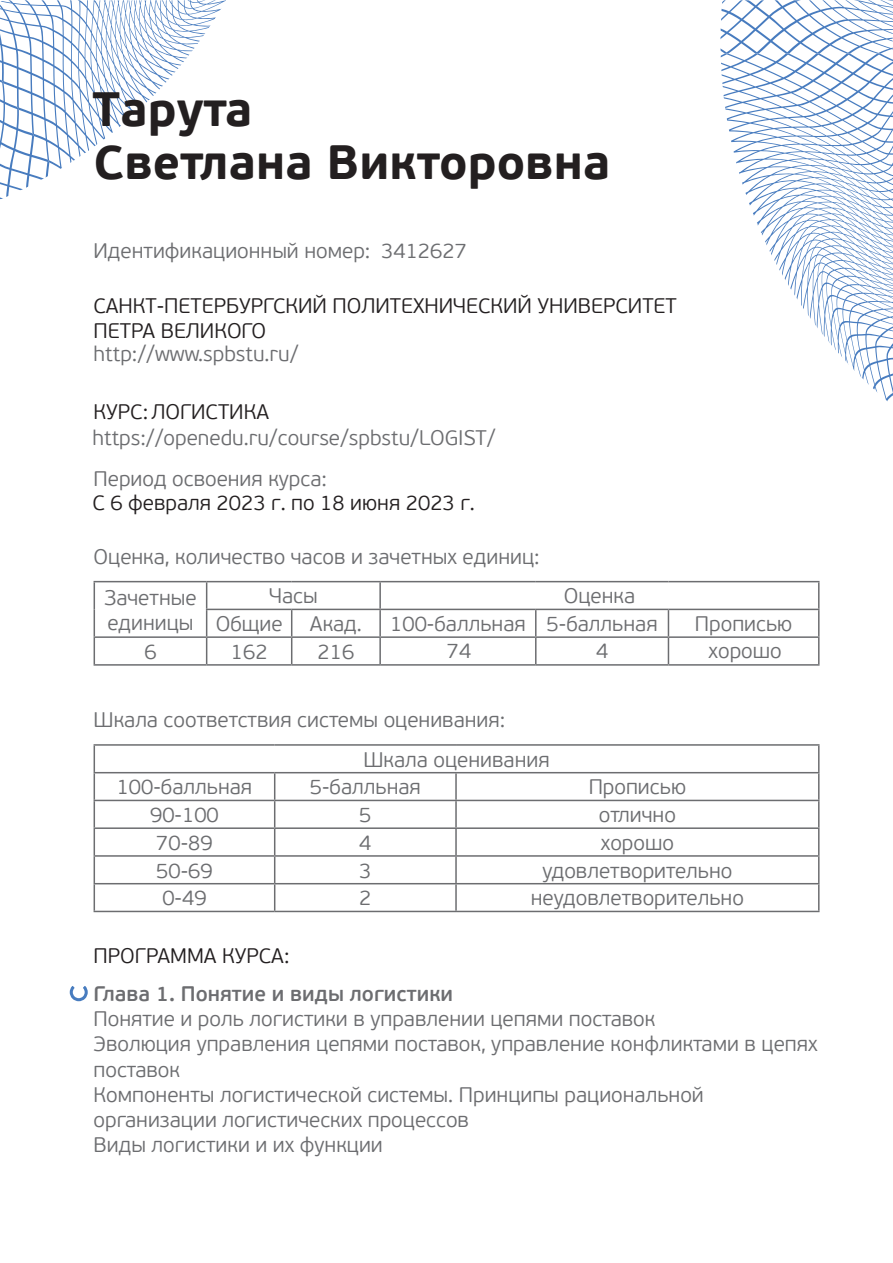
<style>
.page{position:relative;width:893px;height:1263px;background:#fff}
.page>*{position:absolute;margin:0;border:0;box-sizing:border-box;transform-origin:0 0}
.t1{font:700 48px "PF Beau Sans Pro";color:#231f20}
.t2{font:300 21px/25.2px "PF Beau Sans Pro";color:#6c6d70}
.t3{font:300 21px/25.3px "PF Beau Sans Pro";color:#231f20}
.t4{font:600 21px "PF Beau Sans Pro";color:#6c6d70}
</style>
<div class="page">
<svg style="left:720px;top:0;width:173px;height:54px"></svg>
<svg style="left:720px;top:54px;width:173px;height:348px"></svg>
<svg style="left:0;top:0;width:226px;height:199px"></svg>
<svg style="left:70px;top:986px;width:18px;height:15px"></svg>
<hr style="left:94px;top:581px;width:113px;height:1px;background:#6c6d70">
<hr style="left:207px;top:581px;width:85px;height:1px;background:#6c6d70">
<hr style="left:292px;top:581px;width:88px;height:1px;background:#6c6d70">
<hr style="left:380px;top:581px;width:156px;height:1px;background:#6c6d70">
<hr style="left:379px;top:582px;width:2px;height:27px;background:#6c6d70">
<hr style="left:536px;top:581px;width:132px;height:1px;background:#6c6d70">
<hr style="left:668px;top:581px;width:151px;height:1px;background:#6c6d70">
<hr style="left:206px;top:609px;width:86px;height:1px;background:#6c6d70">
<hr style="left:292px;top:609px;width:88px;height:1px;background:#6c6d70">
<hr style="left:380px;top:609px;width:156px;height:1px;background:#6c6d70">
<hr style="left:379px;top:610px;width:2px;height:26px;background:#6c6d70">
<hr style="left:536px;top:609px;width:132px;height:1px;background:#6c6d70">
<hr style="left:668px;top:609px;width:151px;height:1px;background:#6c6d70">
<hr style="left:94px;top:636px;width:113px;height:2px;background:#6c6d70">
<svg style="left:94px;top:582px;width:1px;height:82px"></svg>
<hr style="left:207px;top:636px;width:85px;height:2px;background:#6c6d70">
<svg style="left:206px;top:582px;width:1px;height:82px"></svg>
<hr style="left:292px;top:636px;width:88px;height:2px;background:#6c6d70">
<svg style="left:291px;top:610px;width:1px;height:54px"></svg>
<hr style="left:380px;top:636px;width:156px;height:2px;background:#6c6d70">
<hr style="left:379px;top:638px;width:2px;height:26px;background:#6c6d70">
<hr style="left:536px;top:636px;width:132px;height:2px;background:#6c6d70">
<svg style="left:535px;top:610px;width:1px;height:54px"></svg>
<hr style="left:668px;top:636px;width:151px;height:2px;background:#6c6d70">
<svg style="left:668px;top:610px;width:1px;height:54px"></svg>
<svg style="left:818px;top:582px;width:1px;height:82px"></svg>
<hr style="left:94px;top:664px;width:113px;height:2px;background:#6c6d70">
<hr style="left:207px;top:664px;width:85px;height:2px;background:#6c6d70">
<hr style="left:292px;top:664px;width:88px;height:2px;background:#6c6d70">
<hr style="left:380px;top:664px;width:156px;height:2px;background:#6c6d70">
<hr style="left:536px;top:664px;width:132px;height:2px;background:#6c6d70">
<hr style="left:668px;top:664px;width:151px;height:2px;background:#6c6d70">
<hr style="left:94px;top:744px;width:181px;height:2px;background:#6c6d70">
<hr style="left:275px;top:744px;width:181px;height:2px;background:#6c6d70">
<hr style="left:456px;top:744px;width:363px;height:2px;background:#6c6d70">
<hr style="left:94px;top:772px;width:181px;height:1px;background:#6c6d70">
<hr style="left:275px;top:772px;width:181px;height:1px;background:#6c6d70">
<hr style="left:456px;top:772px;width:363px;height:1px;background:#6c6d70">
<hr style="left:455px;top:773px;width:2px;height:27px;background:#6c6d70">
<hr style="left:94px;top:800px;width:181px;height:1px;background:#6c6d70">
<hr style="left:275px;top:800px;width:181px;height:1px;background:#6c6d70">
<hr style="left:456px;top:800px;width:363px;height:1px;background:#6c6d70">
<hr style="left:455px;top:801px;width:2px;height:26px;background:#6c6d70">
<hr style="left:94px;top:827px;width:181px;height:2px;background:#6c6d70">
<hr style="left:275px;top:827px;width:181px;height:2px;background:#6c6d70">
<hr style="left:456px;top:827px;width:363px;height:2px;background:#6c6d70">
<hr style="left:455px;top:829px;width:2px;height:26px;background:#6c6d70">
<hr style="left:94px;top:855px;width:181px;height:2px;background:#6c6d70">
<hr style="left:275px;top:855px;width:181px;height:2px;background:#6c6d70">
<hr style="left:456px;top:855px;width:363px;height:2px;background:#6c6d70">
<hr style="left:455px;top:857px;width:2px;height:26px;background:#6c6d70">
<hr style="left:94px;top:883px;width:181px;height:1px;background:#6c6d70">
<svg style="left:94px;top:746px;width:1px;height:165px"></svg>
<hr style="left:275px;top:883px;width:181px;height:1px;background:#6c6d70">
<svg style="left:274px;top:773px;width:1px;height:138px"></svg>
<hr style="left:456px;top:883px;width:363px;height:1px;background:#6c6d70">
<hr style="left:455px;top:884px;width:2px;height:27px;background:#6c6d70">
<svg style="left:818px;top:746px;width:1px;height:165px"></svg>
<hr style="left:94px;top:911px;width:181px;height:1px;background:#6c6d70">
<hr style="left:275px;top:911px;width:181px;height:1px;background:#6c6d70">
<hr style="left:456px;top:911px;width:363px;height:1px;background:#6c6d70">
<h1 class="t1" style="left:92px;top:79px;width:161px">Тарута</h1>
<h1 class="t1" style="left:94px;top:133px;width:518px">Светлана Викторовна</h1>
<p class="t2" style="left:94px;top:238px;width:278px">Идентификационный номер:</p>
<p class="t3" style="left:94px;top:293px;width:585px">САНКТ-ПЕТЕРБУРГСКИЙ ПОЛИТЕХНИЧЕСКИЙ УНИВЕРСИТЕТ<br>ПЕТРА ВЕЛИКОГО</p>
<p class="t2" style="left:94px;top:342px;width:206px">http://www.spbstu.ru/</p>
<p class="t3" style="left:94px;top:399px;width:177px">КУРС:ЛОГИСТИКА</p>
<p class="t2" style="left:381px;top:238px;width:87px">3412627</p>
<p class="t2" style="left:92px;top:426px;width:405px">https://openedu.ru/course/spbstu/LOGIST/</p>
<p class="t2" style="left:94px;top:466px;width:235px">Период освоения курса:</p>
<p class="t3" style="left:92px;top:490px;width:384px">С 6 февраля 2023 г. по 18 июня 2023 г.</p>
<p class="t2" style="left:94px;top:545px;width:448px">Оценка, количество часов и зачетных единиц:</p>
<p class="t2" style="left:104px;top:585px;width:94px">Зачетные единицы</p>
<p class="t2" style="left:269px;top:584px;width:50px">Часы</p>
<p class="t2" style="left:564px;top:584px;width:73px">Оценка</p>
<p class="t2" style="left:216px;top:612px;width:69px">Общие</p>
<p class="t2" style="left:310px;top:612px;width:53px">Акад.</p>
<p class="t2" style="left:390px;top:612px;width:269px">100-балльная 5-балльная</p>
<p class="t2" style="left:695px;top:612px;width:99px">Прописью</p>
<p class="t2" style="left:144px;top:639px;width:14px">6</p>
<p class="t2" style="left:231px;top:639px;width:38px">162</p>
<p class="t2" style="left:318px;top:639px;width:38px">216</p>
<p class="t2" style="left:447px;top:639px;width:26px">74</p>
<p class="t2" style="left:596px;top:639px;width:14px">4</p>
<p class="t2" style="left:709px;top:639px;width:75px">хорошо</p>
<p class="t2" style="left:94px;top:707px;width:413px">Шкала соответствия системы оценивания:</p>
<p class="t2" style="left:363px;top:747px;width:188px">Шкала оценивания</p>
<p class="t2" style="left:117px;top:775px;width:137px">100-балльная</p>
<p class="t2" style="left:310px;top:775px;width:113px">5-балльная</p>
<p class="t2" style="left:589px;top:775px;width:99px">Прописью</p>
<p class="t2" style="left:150px;top:803px;width:70px">90-100</p>
<p class="t2" style="left:359px;top:803px;width:14px">5</p>
<p class="t2" style="left:599px;top:803px;width:79px">отлично</p>
<p class="t2" style="left:156px;top:830px;width:58px">70-89</p>
<p class="t2" style="left:359px;top:830px;width:14px">4</p>
<p class="t2" style="left:601px;top:830px;width:75px">хорошо</p>
<p class="t2" style="left:156px;top:858px;width:58px">50-69</p>
<p class="t2" style="left:359px;top:858px;width:14px">3</p>
<p class="t2" style="left:542px;top:858px;width:192px">удовлетворительно</p>
<p class="t2" style="left:162px;top:886px;width:46px">0-49</p>
<p class="t2" style="left:359px;top:886px;width:14px">2</p>
<p class="t2" style="left:531px;top:886px;width:215px">неудовлетворительно</p>
<p class="t3" style="left:94px;top:943px;width:197px">ПРОГРАММА КУРСА:</p>
<p class="t4" style="left:94px;top:981px;width:361px">Глава 1. Понятие и виды логистики</p>
<p class="t2" style="left:94px;top:1007px;width:726px">Понятие и роль логистики в управлении цепями поставок<br>Эволюция управления цепями поставок, управление конфликтами в цепях поставок<br>Компоненты логистической системы. Принципы рациональной организации логистических процессов<br>Виды логистики и их функции</p>
</div>
